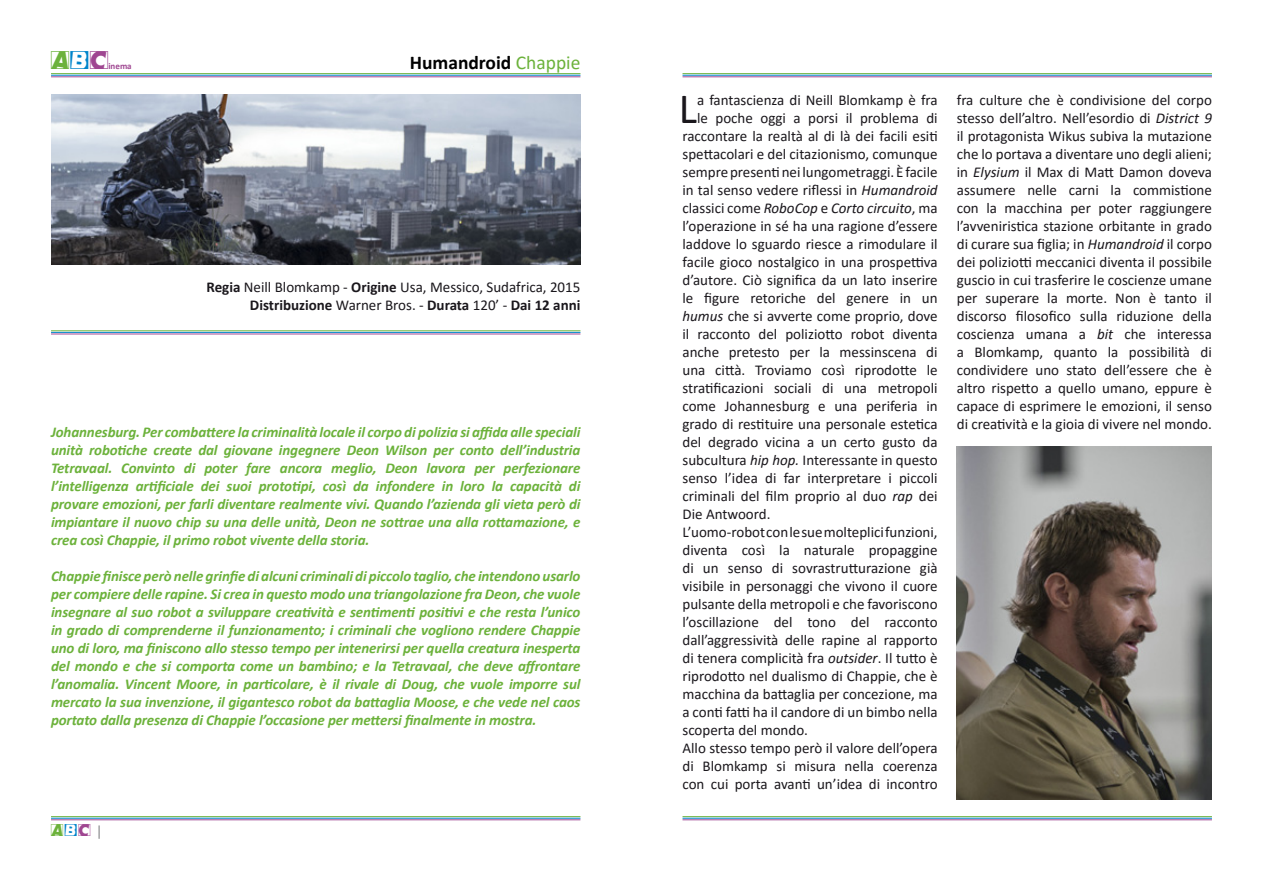
<style>
.page{position:relative;width:1263px;height:893px;background:#fff}
.page>*{position:absolute;margin:0;border:0;box-sizing:border-box;transform-origin:0 0}
.t1{font:43.35px "Calibri";color:#1a171c}
.t2{font:22.5px "Comet Positive";color:#6cb23b}
.t3{font:700 19.5px "Calibri";color:#000}
.t4{font:15px/18px "Calibri";color:#1a171c;text-align:right}
.t5{font:italic 700 15px/18px "Calibri";letter-spacing:-.01em;color:#6cb23b;text-align:justify}
.t6{font:italic 15px "Calibri";color:#1a171c}
.t7{font:15px "Comet Positive";color:#6cb23b}
.t8{font:700 9px "Calibri";color:#9f4691}
.s1{font-family:"Comet Negative";color:#0084ca}
.s2{color:#9f4691}
.s3{font-weight:400;color:#6cb23b}
.s4{font-weight:700}
.s5{font-family:"Calibri";color:#87888a}
.s6{font-style:italic}
.s7{font-style:normal}
</style>
<div class="page">
<hr style="left:51px;top:73px;width:529px;height:1px;background:#6cb23b">
<hr style="left:51px;top:75px;width:529px;height:1px;background:#0084ca">
<hr style="left:51px;top:77px;width:529px;height:1px;background:#9f4691">
<hr style="left:51px;top:331px;width:529px;height:1px;background:#6cb23b">
<hr style="left:51px;top:332px;width:529px;height:1px;background:#0084ca">
<hr style="left:51px;top:334px;width:529px;height:1px;background:#9f4691">
<hr style="left:682px;top:816px;width:530px;height:1px;background:#6cb23b">
<hr style="left:682px;top:818px;width:530px;height:1px;background:#0084ca">
<hr style="left:682px;top:819px;width:530px;height:1px;background:#9f4691">
<hr style="left:682px;top:73px;width:530px;height:1px;background:#6cb23b">
<hr style="left:682px;top:75px;width:530px;height:1px;background:#0084ca">
<hr style="left:682px;top:77px;width:530px;height:1px;background:#9f4691">
<img style="left:957px;top:446px;width:255px;height:354px">
<img style="left:51px;top:94px;width:529px;height:170px">
<hr style="left:51px;top:816px;width:529px;height:1px;background:#6cb23b">
<hr style="left:51px;top:818px;width:529px;height:1px;background:#0084ca">
<hr style="left:51px;top:819px;width:529px;height:1px;background:#9f4691">
<h2 class="t2" style="left:51px;top:51px;width:61px">A<span class="s1">b</span><span class="s2">C</span></h2>
<p class="t8" style="left:108px;top:59px;width:25px">inema</p>
<h3 class="t3" style="left:410px;top:49px;width:172px">Humandroid <span class="s3">Chappie</span></h3>
<p class="t4" style="left:207px;top:278px;width:375px"><span class="s4">Regia</span> Neill Blomkamp - <span class="s4">Origine</span> Usa, Messico, Sudafrica, 2015<br><span class="s4">Distribuzione</span> Warner Bros. - <span class="s4">Durata</span> 120’ - <span class="s4">Dai 12 anni</span></p>
<p class="t5" style="left:51px;top:422px;width:531px">Johannesburg. Per combattere la criminalità locale il corpo di polizia si affida alle speciali unità robotiche create dal giovane ingegnere Deon Wilson per conto dell’industria Tetravaal. Convinto di poter fare ancora meglio, Deon lavora per perfezionare l’intelligenza artificiale dei suoi prototipi, così da infondere in loro la capacità di provare emozioni, per farli diventare realmente vivi. Quando l’azienda gli vieta però di impiantare il nuovo chip su una delle unità, Deon ne sottrae una alla rottamazione, e crea così Chappie, il primo robot vivente della storia.</p>
<p class="t5" style="left:51px;top:566px;width:531px">Chappie finisce però nelle grinfie di alcuni criminali di piccolo taglio, che intendono usarlo per compiere delle rapine. Si crea in questo modo una triangolazione fra Deon, che vuole insegnare al suo robot a sviluppare creatività e sentimenti positivi e che resta l’unico in grado di comprenderne il funzionamento; i criminali che vogliono rendere Chappie uno di loro, ma finiscono allo stesso tempo per intenerirsi per quella creatura inesperta del mondo e che si comporta come un bambino; e la Tetravaal, che deve affrontare l’anomalia. Vincent Moore, in particolare, è il rivale di Doug, che vuole imporre sul mercato la sua invenzione, il gigantesco robot da battaglia Moose, e che vede nel caos portato dalla presenza di Chappie l’occasione per mettersi finalmente in mostra.</p>
<p class="t7" style="left:51px;top:824px;width:53px">A<span class="s1">b</span><span class="s2">C</span> <span class="s5">|</span></p>
<h1 class="t1" style="left:679px;top:79px;width:20px">L</h1>
<p class="t4" style="left:697px;top:91px;width:242px">a fantascienza di Neill Blomkamp è fra</p>
<p class="t4" style="left:697px;top:109px;width:242px">le poche oggi a porsi il problema di</p>
<p class="t4" style="left:682px;top:127px;width:257px">raccontare la realtà al di là dei facili esiti</p>
<p class="t4" style="left:682px;top:145px;width:257px">spettacolari e del citazionismo, comunque</p>
<p class="t4" style="left:682px;top:163px;width:257px">sempre presenti nei lungometraggi. È facile</p>
<p class="t4" style="left:682px;top:181px;width:257px">in tal senso vedere riflessi in <span class="s6">Humandroid</span></p>
<p class="t6" style="left:682px;top:198px;width:257px"><span class="s7">classici come</span> RoboCop <span class="s7">e</span> Corto circuito<span class="s7">, ma</span></p>
<p class="t4" style="left:682px;top:217px;width:257px">l’operazione in sé ha una ragione d’essere</p>
<p class="t4" style="left:682px;top:235px;width:257px">laddove lo sguardo riesce a rimodulare il</p>
<p class="t4" style="left:682px;top:253px;width:257px">facile gioco nostalgico in una prospettiva</p>
<p class="t4" style="left:682px;top:271px;width:257px">d’autore. Ciò significa da un lato inserire</p>
<p class="t4" style="left:682px;top:289px;width:257px">le figure retoriche del genere in un</p>
<p class="t4" style="left:682px;top:307px;width:257px"><span class="s6">humus</span> che si avverte come proprio, dove</p>
<p class="t4" style="left:682px;top:325px;width:257px">il racconto del poliziotto robot diventa</p>
<p class="t4" style="left:682px;top:343px;width:257px">anche pretesto per la messinscena di</p>
<p class="t4" style="left:682px;top:361px;width:257px">una città. Troviamo così riprodotte le</p>
<p class="t4" style="left:682px;top:379px;width:257px">stratificazioni sociali di una metropoli</p>
<p class="t4" style="left:682px;top:397px;width:257px">come Johannesburg e una periferia in</p>
<p class="t4" style="left:682px;top:415px;width:257px">grado di restituire una personale estetica</p>
<p class="t4" style="left:682px;top:433px;width:257px">del degrado vicina a un certo gusto da</p>
<p class="t4" style="left:682px;top:451px;width:257px">subcultura <span class="s6">hip hop.</span> Interessante in questo</p>
<p class="t4" style="left:682px;top:469px;width:257px">senso l’idea di far interpretare i piccoli</p>
<p class="t4" style="left:682px;top:487px;width:257px">criminali del film proprio al duo <span class="s6">rap</span> dei</p>
<p class="t4" style="left:682px;top:505px;width:90px">Die Antwoord.</p>
<p class="t4" style="left:682px;top:523px;width:257px">L’uomo-robot con le sue molteplici funzioni,</p>
<p class="t4" style="left:682px;top:541px;width:257px">diventa così la naturale propaggine</p>
<p class="t4" style="left:682px;top:559px;width:257px">di un senso di sovrastrutturazione già</p>
<p class="t4" style="left:682px;top:577px;width:257px">visibile in personaggi che vivono il cuore</p>
<p class="t4" style="left:682px;top:595px;width:257px">pulsante della metropoli e che favoriscono</p>
<p class="t4" style="left:682px;top:613px;width:257px">l’oscillazione del tono del racconto</p>
<p class="t4" style="left:682px;top:631px;width:257px">dall’aggressività delle rapine al rapporto</p>
<p class="t4" style="left:682px;top:649px;width:257px">di tenera complicità fra <span class="s6">outsider</span>. Il tutto è</p>
<p class="t4" style="left:682px;top:667px;width:257px">riprodotto nel dualismo di Chappie, che è</p>
<p class="t4" style="left:682px;top:685px;width:257px">macchina da battaglia per concezione, ma</p>
<p class="t4" style="left:682px;top:703px;width:257px">a conti fatti ha il candore di un bimbo nella</p>
<p class="t4" style="left:682px;top:721px;width:127px">scoperta del mondo.</p>
<p class="t4" style="left:682px;top:739px;width:257px">Allo stesso tempo però il valore dell’opera</p>
<p class="t4" style="left:682px;top:757px;width:257px">di Blomkamp si misura nella coerenza</p>
<p class="t4" style="left:682px;top:775px;width:257px">con cui porta avanti un’idea di incontro</p>
<p class="t4" style="left:957px;top:91px;width:257px;text-align:justify">fra culture che è condivisione del corpo stesso dell’altro. Nell’esordio di <span class="s6">District 9 </span>il protagonista Wikus subiva la mutazione che lo portava a diventare uno degli alieni; in <span class="s6">Elysium</span> il Max di Matt Damon doveva assumere nelle carni la commistione con la macchina per poter raggiungere l’avveniristica stazione orbitante in grado di curare sua figlia; in <span class="s6">Humandroid</span> il corpo dei poliziotti meccanici diventa il possibile guscio in cui trasferire le coscienze umane per superare la morte. Non è tanto il discorso filosofico sulla riduzione della coscienza umana a <span class="s6">bit</span> che interessa a Blomkamp, quanto la possibilità di condividere uno stato dell’essere che è altro rispetto a quello umano, eppure è capace di esprimere le emozioni, il senso di creatività e la gioia di vivere nel mondo.</p>
</div>
